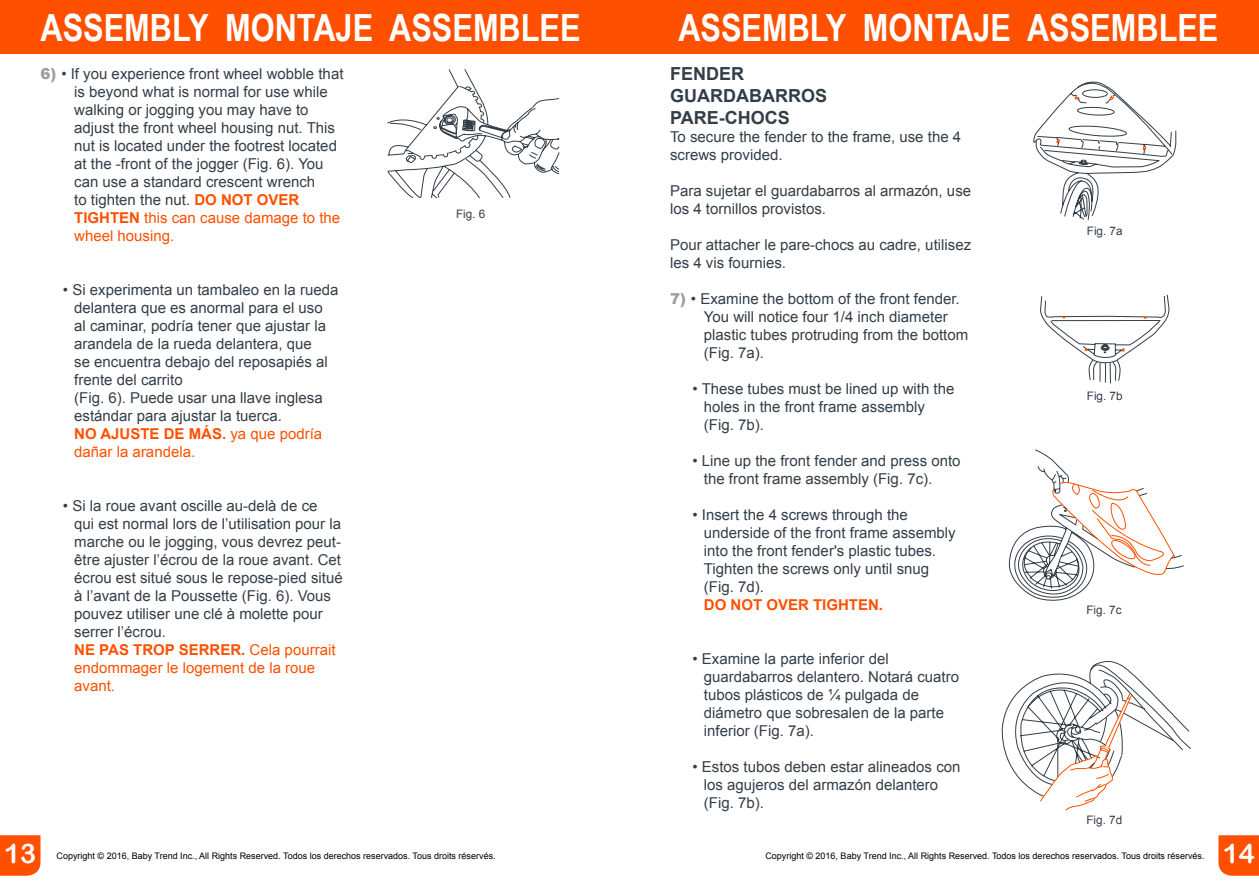
<style>
.page{position:relative;width:1259px;height:893px;background:#fff}
.page>*{position:absolute;margin:0;border:0;box-sizing:border-box;transform-origin:0 0}
.t1{font:700 37.5px "Arial Narrow";color:#fff}
.t2{font:27px "Arial Rounded MT Bold";color:#fff}
.t3{font:700 18px/21.6px "Arial";color:#333e48}
.t4{font:15px/18px "Arial";color:#333e48}
.t5{font:700 15px "Arial";color:#ff5000}
.t6{font:11.7px "Arial";color:#333e48}
.t7{font:9px "Arial";color:#000}
.s1{font-weight:900;color:#999ea3}
.s2{font-weight:700;color:#ff5000}
.s3{color:#ff5000}
</style>
<div class="page">
<div style="left:629px;top:0;width:630px;height:54px;background:#ff5000"></div>
<div style="left:0;top:0;width:629px;height:54px;background:#ff5000"></div>
<div style="left:0;top:835px;width:40px;height:41px;background:#ff5000"></div>
<svg style="left:1218px;top:835px;width:41px;height:41px;background:#ff570b"></svg>
<svg style="left:387px;top:69px;width:173px;height:130px"></svg>
<svg style="left:1033px;top:82px;width:143px;height:138px"></svg>
<svg style="left:1040px;top:294px;width:129px;height:90px"></svg>
<svg style="left:1008px;top:449px;width:176px;height:152px"></svg>
<svg style="left:1001px;top:660px;width:190px;height:151px"></svg>
<h1 class="t1" style="left:40px;top:0;width:541px">ASSEMBLY MONTAJE ASSEMBLEE</h1>
<h1 class="t1" style="left:678px;top:0;width:541px">ASSEMBLY MONTAJE ASSEMBLEE</h1>
<p class="t3" style="left:670px;top:63px;width:158px">FENDER<br>GUARDABARROS<br>PARE-CHOCS</p>
<p class="t4" style="left:670px;top:127px;width:292px">To secure the fender to the frame, use the 4 screws provided.</p>
<p class="t4" style="left:670px;top:181px;width:302px">Para sujetar el guardabarros al armazón, use los 4 tornillos provistos.</p>
<p class="t4" style="left:670px;top:235px;width:302px">Pour attacher le pare-chocs au cadre, utilisez les 4 vis fournies.</p>
<p class="t4" style="left:704px;top:289px;width:266px;text-indent:-34px"><span class="s1">7)</span> • Examine the bottom of the front fender.<br>You will notice four 1/4 inch diameter plastic tubes protruding from the bottom (Fig. 7a).</p>
<p class="t4" style="left:704px;top:379px;width:252px;text-indent:-11px">• These tubes must be lined up with the holes in the front frame assembly (Fig. 7b).</p>
<p class="t4" style="left:704px;top:451px;width:258px;text-indent:-11px">• Line up the front fender and press onto the front frame assembly (Fig. 7c).</p>
<p class="t4" style="left:704px;top:505px;width:253px;text-indent:-11px">• Insert the 4 screws through the underside of the front frame assembly into the front fender's plastic tubes.<br>Tighten the screws only until snug (Fig. 7d).</p>
<p class="t5" style="left:704px;top:596px;width:181px">DO NOT OVER TIGHTEN.</p>
<p class="t4" style="left:74px;top:65px;width:271px;text-indent:-34px"><span class="s1">6)</span> • If you experience front wheel wobble that is beyond what is normal for use while walking or jogging you may have to adjust the front wheel housing nut. This nut is located under the footrest located at the -front of the jogger (Fig. 6). You can use a standard crescent wrench<br>to tighten the nut. <span class="s2">DO NOT OVER TIGHTEN</span> <span class="s3">this can cause damage to the wheel housing.</span></p>
<p class="t4" style="left:74px;top:281px;width:266px;text-indent:-11px">• Si experimenta un tambaleo en la rueda delantera que es anormal para el uso<br>al caminar, podría tener que ajustar la arandela de la rueda delantera, que<br>se encuentra debajo del reposapiés al frente del carrito<br>(Fig. 6). Puede usar una llave inglesa estándar para ajustar la tuerca.<br><span class="s2">NO AJUSTE DE MÁS.</span> <span class="s3">ya que podría dañar la arandela.</span></p>
<p class="t6" style="left:456px;top:206px;width:31px">Fig. 6</p>
<p class="t6" style="left:1087px;top:223px;width:37px">Fig. 7a</p>
<p class="t6" style="left:1087px;top:388px;width:37px">Fig. 7b</p>
<p class="t4" style="left:74px;top:497px;width:270px;text-indent:-11px">• Si la roue avant oscille au-delà de ce<br>qui est normal lors de l’utilisation pour la marche ou le jogging, vous devrez peut&shy;être ajuster l’écrou de la roue avant. Cet écrou est situé sous le repose-pied situé à l’avant de la Poussette (Fig. 6). Vous pouvez utiliser une clé à molette pour serrer l’écrou.<br><span class="s2">NE PAS TROP SERRER.</span> <span class="s3">Cela pourrait endommager le logement de la roue avant.</span></p>
<p class="t6" style="left:1086px;top:602px;width:37px">Fig. 7c</p>
<p class="t4" style="left:704px;top:649px;width:257px;text-indent:-11px">• Examine la parte inferior del guardabarros delantero. Notará cuatro tubos plásticos de ¼ pulgada de diámetro que sobresalen de la parte inferior (Fig. 7a).</p>
<p class="t4" style="left:704px;top:757px;width:258px;text-indent:-11px">• Estos tubos deben estar alineados con los agujeros del armazón delantero (Fig. 7b).</p>
<p class="t6" style="left:1086px;top:812px;width:37px">Fig. 7d</p>
<h2 class="t2" style="left:4px;top:838px;width:34px">13</h2>
<p class="t7" style="left:57px;top:850px;width:441px">Copyright © 2016, Baby Trend Inc., All Rights Reserved. Todos los derechos reservados. Tous droits réservés.</p>
<p class="t7" style="left:765px;top:850px;width:441px">Copyright © 2016, Baby Trend Inc., All Rights Reserved. Todos los derechos reservados. Tous droits réservés.</p>
<h2 class="t2" style="left:1222px;top:838px;width:34px">14</h2>
</div>
